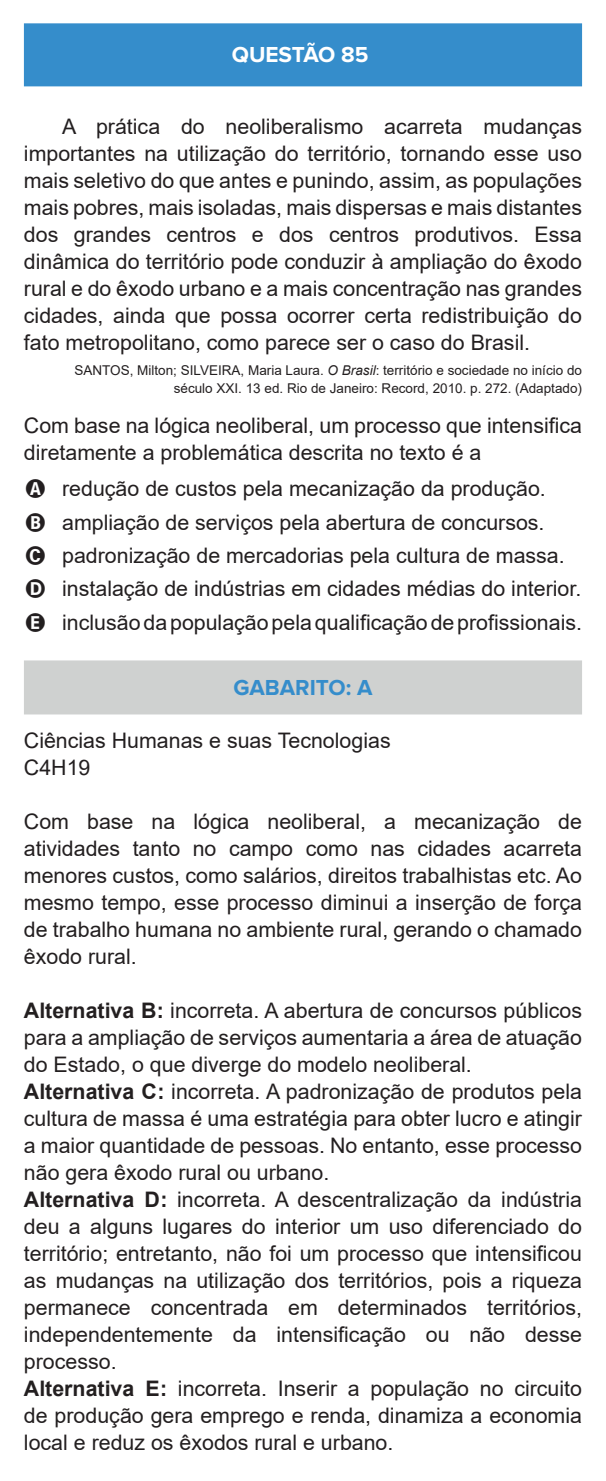
<style>
.page{position:relative;width:606px;height:1481px;background:#fff}
.page>*{position:absolute;margin:0;border:0;box-sizing:border-box;transform-origin:0 0}
.t1{font:700 22.5px "Proxima Nova";color:#358dcb}
.t2{font:700 22.5px "Proxima Nova";color:#fff}
.t3{font:21.38px/27px "Arial";color:#231f20}
.t4{font:13.5px/18px "Arial";color:#231f20;text-align:right}
.s1{font-style:italic}
.s2{font-weight:700}
</style>
<div class="page">
<div style="left:24px;top:23px;width:558px;height:63px;background:#358dcb"></div>
<div style="left:24px;top:660px;width:558px;height:54px;background:#cfd1d0"></div>
<p class="t2" style="left:232px;top:42px;width:138px">QUESTÃO 85</p>
<p class="t3" style="left:24px;top:113px;width:560px;text-align:justify;text-indent:38px">A prática do neoliberalismo acarreta mudanças importantes na utilização do território, tornando esse uso mais seletivo do que antes e punindo, assim, as populações mais pobres, mais isoladas, mais dispersas e mais distantes dos grandes centros e dos centros produtivos. Essa dinâmica do território pode conduzir à ampliação do êxodo rural e do êxodo urbano e a mais concentração nas grandes cidades, ainda que possa ocorrer certa redistribuição do fato metropolitano, como parece ser o caso do Brasil.</p>
<p class="t4" style="left:75px;top:361px;width:509px">SANTOS, Milton; SILVEIRA, Maria Laura. <span class="s1">O Brasil</span>: território e sociedade no início do século XXI. 13 ed. Rio de Janeiro: Record, 2010. p. 272. (Adaptado)</p>
<p class="t3" style="left:24px;top:411px;width:560px">Com base na lógica neoliberal, um processo que intensifica diretamente a problemática descrita no texto é a</p>
<p class="t3" style="left:62px;top:471px;width:521px;line-height:33.3px">redução de custos pela mecanização da produção. ampliação de serviços pela abertura de concursos. padronização de mercadorias pela cultura de massa. instalação de indústrias em cidades médias do interior. inclusão da população pela qualificação de profissionais.</p>
<p class="t1" style="left:233px;top:674px;width:140px">GABARITO: A</p>
<p class="t3" style="left:24px;top:726px;width:368px">Ciências Humanas e suas Tecnologias<br>C4H19</p>
<p class="t3" style="left:24px;top:807px;width:560px;text-align:justify">Com base na lógica neoliberal, a mecanização de atividades tanto no campo como nas cidades acarreta menores custos, como salários, direitos trabalhistas etc. Ao mesmo tempo, esse processo diminui a inserção de força de trabalho humana no ambiente rural, gerando o chamado êxodo rural.</p>
<p class="t3" style="left:24px;top:996px;width:560px"><span class="s2">Alternativa B:</span> incorreta. A abertura de concursos públicos para a ampliação de serviços aumentaria a área de atuação do Estado, o que diverge do modelo neoliberal.<br><span class="s2">Alternativa C:</span> incorreta. A padronização de produtos pela cultura de massa é uma estratégia para obter lucro e atingir a maior quantidade de pessoas. No entanto, esse processo não gera êxodo rural ou urbano.<br><span class="s2">Alternativa D:</span> incorreta. A descentralização da indústria deu a alguns lugares do interior um uso diferenciado do território; entretanto, não foi um processo que intensificou as mudanças na utilização dos territórios, pois a riqueza permanece concentrada em determinados territórios, independentemente da intensificação ou não desse processo.<br><span class="s2">Alternativa E:</span> incorreta. Inserir a população no circuito de produção gera emprego e renda, dinamiza a economia local e reduz os êxodos rural e urbano.</p>
</div>
